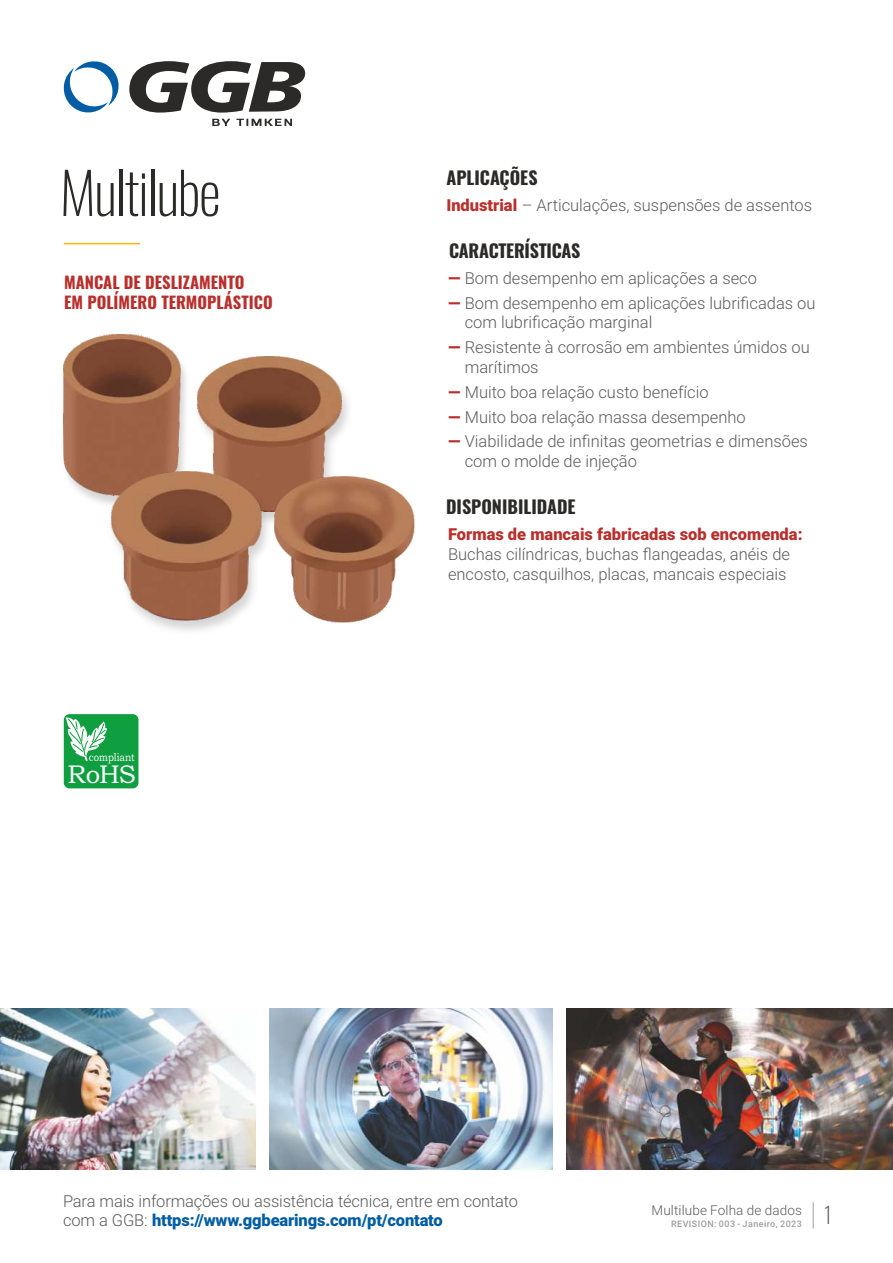
<style>
.page{position:relative;width:893px;height:1263px;background:#fff}
.page>*{position:absolute;margin:0;border:0;box-sizing:border-box;transform-origin:0 0}
.t1{font:200 57px "Oswald";letter-spacing:-.025em;color:#2b2a29}
.t2{font:25.65px "Bookman Old Style";color:#fefefe}
.t3{font:700 18px "Oswald";color:#2b2a29}
.t4{font:300 16.5px/19.8px "Roboto";color:#5b5b5b}
.t5{font:700 16.5px/19.5px "Oswald";color:#b92f2c}
.t6{font:900 16.5px "Roboto";color:#b92f2c}
.t7{font:300 13.5px "Roboto";letter-spacing:.01em;color:#5b5b5b}
.t8{font:11.25px "Bookman Old Style";color:#fefefe;scale:.84 1}
.t9{font:500 9px "Roboto";letter-spacing:.05em;color:#9d9e9e}
.s1{font-weight:900;color:#b92f2c}
.s2{font-weight:900;color:#005da4}
.s3{font-family:"Oswald";font-weight:200;font-size:22.5px}
</style>
<div class="page">
<img style="left:0;top:1008px;width:256px;height:161px">
<img style="left:269px;top:1008px;width:284px;height:161px">
<img style="left:566px;top:1008px;width:327px;height:161px">
<img style="left:63px;top:334px;width:123px;height:169px">
<img style="left:64px;top:335px;width:116px;height:160px">
<img style="left:197px;top:356px;width:145px;height:120px">
<img style="left:101px;top:465px;width:179px;height:166px">
<img style="left:111px;top:471px;width:150px;height:149px">
<img style="left:275px;top:476px;width:139px;height:146px">
<hr style="left:64px;top:243px;width:76px;height:1px;background:#fab909">
<div style="left:64px;top:714px;width:74px;height:74px;background:#0f9f41;border-radius:6px"></div>
<svg style="left:63px;top:717px;width:44px;height:44px"></svg>
<svg style="left:813px;top:1202px;width:1px;height:26px"></svg>
<svg style="left:212px;top:119px;width:80px;height:7px"></svg>
<svg style="left:63px;top:61px;width:56px;height:52px"></svg>
<svg style="left:129px;top:61px;width:176px;height:52px"></svg>
<h1 class="t1" style="left:60px;top:154px;width:162px">Multilube</h1>
<p class="t5" style="left:64px;top:273px;width:210px">MANCAL DE DESLIZAMENTO<br>EM POLÍMERO TERMOPLÁSTICO</p>
<p class="t8" style="left:89px;top:752px;width:56px">compliant</p>
<h2 class="t2" style="left:67px;top:765px;width:70px">RoHS</h2>
<p class="t3" style="left:446px;top:165px;width:93px">APLICAÇÕES</p>
<p class="t4" style="left:446px;top:197px;width:367px"><span class="s1">Industrial</span> – Articulações, suspensões de assentos</p>
<p class="t3" style="left:449px;top:238px;width:133px">CARACTERÍSTICAS</p>
<p class="t4" style="left:448px;top:270px;width:310px"><span class="s1">—</span> Bom desempenho em aplicações a seco</p>
<p class="t4" style="left:465px;top:295px;width:352px;text-indent:-17px"><span class="s1">—</span> Bom desempenho em aplicações lubrificadas ou com lubrificação marginal</p>
<p class="t4" style="left:465px;top:339px;width:347px;text-indent:-17px"><span class="s1">—</span> Resistente à corrosão em ambientes úmidos ou marítimos</p>
<p class="t4" style="left:448px;top:384px;width:262px"><span class="s1">—</span> Muito boa relação custo benefício</p>
<p class="t4" style="left:448px;top:408px;width:299px"><span class="s1">—</span> Muito boa relação massa desempenho</p>
<p class="t4" style="left:465px;top:433px;width:345px;text-indent:-17px"><span class="s1">—</span> Viabilidade de infinitas geometrias e dimensões com o molde de injeção</p>
<p class="t3" style="left:446px;top:494px;width:131px">DISPONIBILIDADE</p>
<p class="t6" style="left:448px;top:528px;width:356px">Formas de mancais fabricadas sob encomenda:</p>
<p class="t4" style="left:448px;top:546px;width:343px">Buchas cilíndricas, buchas flangeadas, anéis de encosto, casquilhos, placas, mancais especiais</p>
<p class="t4" style="left:63px;top:1193px;width:456px">Para mais informações ou assistência técnica, entre em contato com a GGB: <span class="s2">https://www.ggbearings.com/pt/contato</span></p>
<p class="t7" style="left:651px;top:1204px;width:182px">Multilube Folha de dados <span class="s3">1</span></p>
<p class="t9" style="left:671px;top:1220px;width:132px">REVISION: 003 - Janeiro, 2023</p>
</div>
